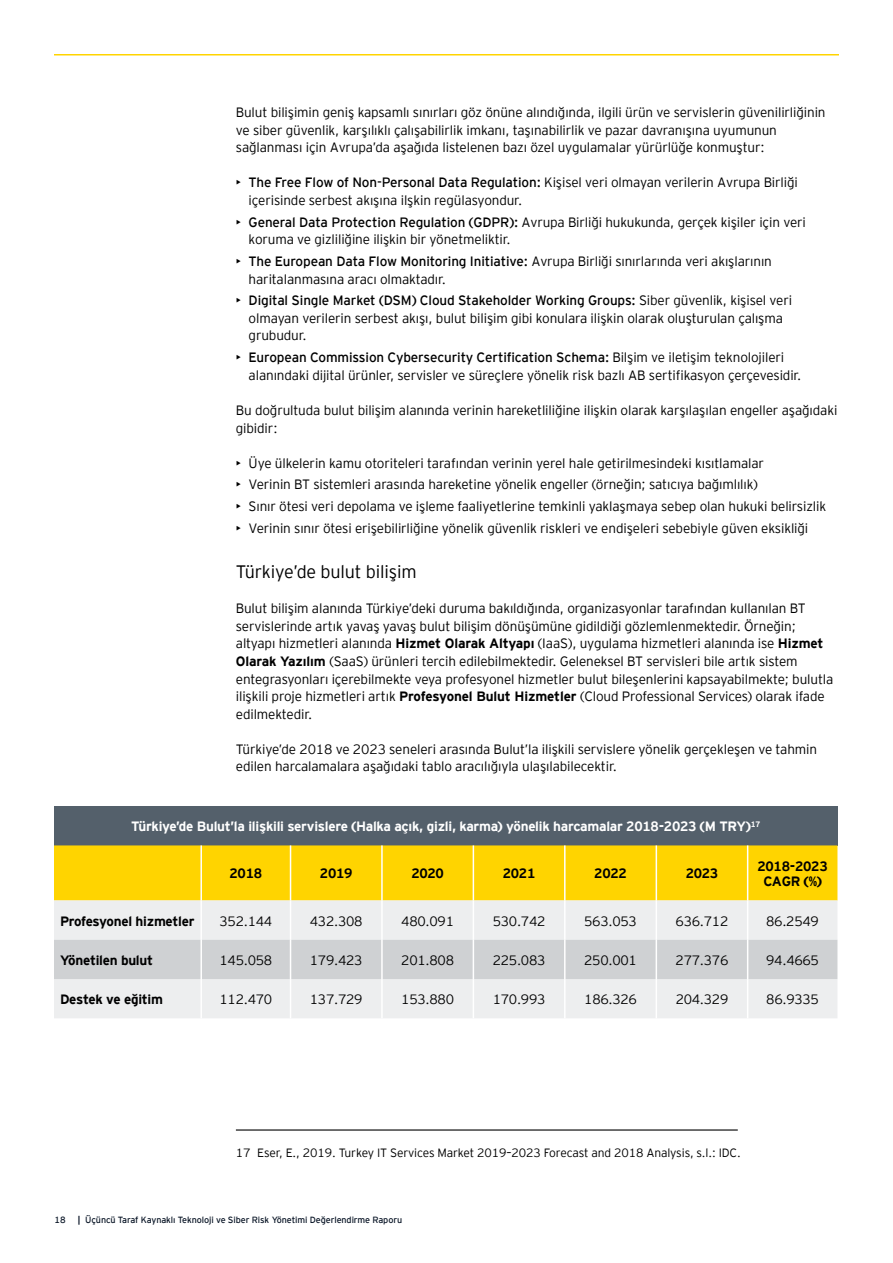
<style>
.page{position:relative;width:893px;height:1263px;background:#fff}
.page>*{position:absolute;margin:0;border:0;box-sizing:border-box;transform-origin:0 0}
.t1{font:300 18px "EY Interstate";letter-spacing:-.01em;color:#000}
.t2{font:300 13.5px/17.5px "EY Interstate";letter-spacing:-.01em;color:#000}
.t3{font:700 13.5px "EY Interstate";letter-spacing:-.02em;color:#fff}
.t4{font:700 13.5px/15.8px "EY Interstate";letter-spacing:-.02em;color:#000;text-align:center}
.t5{font:300 12px "EY Interstate";letter-spacing:-.01em;color:#000}
.t6{font:9px "EY Interstate";letter-spacing:-.01em;color:#0a1627}
.s1{font-weight:400}
.s2{font-weight:700}
</style>
<div class="page">
<hr style="left:54px;top:54px;width:785px;height:2px;background:#ffd400">
<div style="left:54px;top:806px;width:783px;height:39px;background:#54606b"></div>
<div style="left:54px;top:845px;width:783px;height:55px;background:#ffd400"></div>
<div style="left:54px;top:900px;width:783px;height:118px;background:#edeeef"></div>
<div style="left:54px;top:940px;width:783px;height:39px;background:#cfd1d3"></div>
<hr style="left:200px;top:845px;width:2px;height:55px;background:#fff">
<hr style="left:290px;top:845px;width:1px;height:55px;background:#fff">
<hr style="left:381px;top:845px;width:2px;height:55px;background:#fff">
<hr style="left:473px;top:845px;width:1px;height:55px;background:#fff">
<hr style="left:564px;top:845px;width:2px;height:55px;background:#fff">
<hr style="left:656px;top:845px;width:1px;height:55px;background:#fff">
<hr style="left:747px;top:845px;width:1px;height:55px;background:#fff">
<hr style="left:200px;top:900px;width:2px;height:40px;background:#fff">
<hr style="left:290px;top:900px;width:1px;height:40px;background:#fff">
<hr style="left:381px;top:900px;width:2px;height:40px;background:#fff">
<hr style="left:473px;top:900px;width:1px;height:40px;background:#fff">
<hr style="left:564px;top:900px;width:2px;height:40px;background:#fff">
<hr style="left:656px;top:900px;width:1px;height:40px;background:#fff">
<hr style="left:747px;top:900px;width:1px;height:40px;background:#fff">
<hr style="left:200px;top:940px;width:2px;height:39px;background:#fff">
<hr style="left:290px;top:940px;width:1px;height:39px;background:#fff">
<hr style="left:381px;top:940px;width:2px;height:39px;background:#fff">
<hr style="left:473px;top:940px;width:1px;height:39px;background:#fff">
<hr style="left:564px;top:940px;width:2px;height:39px;background:#fff">
<hr style="left:656px;top:940px;width:1px;height:39px;background:#fff">
<hr style="left:747px;top:940px;width:1px;height:39px;background:#fff">
<hr style="left:200px;top:979px;width:2px;height:39px;background:#fff">
<hr style="left:290px;top:979px;width:1px;height:39px;background:#fff">
<hr style="left:381px;top:979px;width:2px;height:39px;background:#fff">
<hr style="left:473px;top:979px;width:1px;height:39px;background:#fff">
<hr style="left:564px;top:979px;width:2px;height:39px;background:#fff">
<hr style="left:656px;top:979px;width:1px;height:39px;background:#fff">
<hr style="left:747px;top:979px;width:1px;height:39px;background:#fff">
<hr style="left:236px;top:1129px;width:502px;height:1px;background:#000">
<p class="t2" style="left:236px;top:103px;width:591px">Bulut bilişimin geniş kapsamlı sınırları göz önüne alındığında, ilgili ürün ve servislerin güvenilirliğinin ve siber güvenlik, karşılıklı çalışabilirlik imkanı, taşınabilirlik ve pazar davranışına uyumunun sağlanması için Avrupa’da aşağıda listelenen bazı özel uygulamalar yürürlüğe konmuştur:</p>
<p class="t2" style="left:249px;top:173px;width:551px;text-indent:-13px">• <span class="s1">The Free Flow of Non-Personal Data Regulation:</span> Kişisel veri olmayan verilerin Avrupa Birliği içerisinde serbest akışına ilşkin regülasyondur.</p>
<p class="t2" style="left:249px;top:212px;width:559px;text-indent:-13px">• <span class="s1">General Data Protection Regulation (GDPR):</span> Avrupa Birliği hukukunda, gerçek kişiler için veri koruma ve gizliliğine ilişkin bir yönetmeliktir.</p>
<p class="t2" style="left:249px;top:252px;width:525px;text-indent:-13px">• <span class="s1">The European Data Flow Monitoring Initiative:</span> Avrupa Birliği sınırlarında veri akışlarının haritalanmasına aracı olmaktadır.</p>
<p class="t2" style="left:249px;top:291px;width:545px;text-indent:-13px">• <span class="s1">Digital Single Market (DSM) Cloud Stakeholder Working Groups:</span> Siber güvenlik, kişisel veri olmayan verilerin serbest akışı, bulut bilişim gibi konulara ilişkin olarak oluşturulan çalışma grubudur.</p>
<p class="t2" style="left:249px;top:348px;width:554px;text-indent:-13px">• <span class="s1">European Commission Cybersecurity Certification Schema:</span> Bilşim ve iletişim teknolojileri alanındaki dijital ürünler, servisler ve süreçlere yönelik risk bazlı AB sertifikasyon çerçevesidir.</p>
<p class="t2" style="left:236px;top:401px;width:603px">Bu doğrultuda bulut bilişim alanında verinin hareketliliğine ilişkin olarak karşılaşılan engeller aşağıdaki gibidir:</p>
<p class="t2" style="left:236px;top:453px;width:530px">• Üye ülkelerin kamu otoriteleri tarafından verinin yerel hale getirilmesindeki kısıtlamalar</p>
<p class="t2" style="left:236px;top:475px;width:523px">• Verinin BT sistemleri arasında hareketine yönelik engeller (örneğin; satıcıya bağımlılık)</p>
<p class="t2" style="left:236px;top:497px;width:592px">• Sınır ötesi veri depolama ve işleme faaliyetlerine temkinli yaklaşmaya sebep olan hukuki belirsizlik</p>
<p class="t2" style="left:236px;top:519px;width:574px">• Verinin sınır ötesi erişebilirliğine yönelik güvenlik riskleri ve endişeleri sebebiyle güven eksikliği</p>
<h1 class="t1" style="left:236px;top:559px;width:182px">Türkiye’de bulut bilişim</h1>
<p class="t2" style="left:236px;top:599px;width:599px">Bulut bilişim alanında Türkiye’deki duruma bakıldığında, organizasyonlar tarafından kullanılan BT servislerinde artık yavaş yavaş bulut bilişim dönüşümüne gidildiği gözlemlenmektedir. Örneğin; altyapı hizmetleri alanında <span class="s2">Hizmet Olarak Altyapı</span> (IaaS), uygulama hizmetleri alanında ise <span class="s2">Hizmet Olarak Yazılım</span> (SaaS) ürünleri tercih edilebilmektedir. Geleneksel BT servisleri bile artık sistem entegrasyonları içerebilmekte veya profesyonel hizmetler bulut bileşenlerini kapsayabilmekte; bulutla ilişkili proje hizmetleri artık <span class="s2">Profesyonel Bulut Hizmetler</span> (Cloud Professional Services) olarak ifade edilmektedir.</p>
<p class="t2" style="left:236px;top:739px;width:583px">Türkiye’de 2018 ve 2023 seneleri arasında Bulut’la ilişkili servislere yönelik gerçekleşen ve tahmin edilen harcalamalara aşağıdaki tablo aracılığıyla ulaşılabilecektir.</p>
<p class="t3" style="left:131px;top:817px;width:631px">Türkiye’de Bulut’la ilişkili servislere (Halka açık, gizli, karma) yönelik harcamalar 2018-2023 (M TRY)<sup>17</sup></p>
<p class="t4" style="left:230px;top:865px;width:34px">2018</p>
<p class="t4" style="left:320px;top:865px;width:34px">2019</p>
<p class="t4" style="left:411px;top:865px;width:34px">2020</p>
<p class="t4" style="left:503px;top:865px;width:34px">2021</p>
<p class="t4" style="left:594px;top:865px;width:34px">2022</p>
<p class="t4" style="left:686px;top:865px;width:34px">2023</p>
<p class="t4" style="left:757px;top:857px;width:72px">2018-2023<br>CAGR (%)</p>
<p class="t4" style="left:60px;top:912px;width:136px">Profesyonel hizmetler</p>
<p class="t2" style="left:219px;top:911px;width:54px">352.144</p>
<p class="t2" style="left:310px;top:911px;width:54px">432.308</p>
<p class="t2" style="left:401px;top:911px;width:54px">480.091</p>
<p class="t2" style="left:493px;top:911px;width:54px">530.742</p>
<p class="t2" style="left:584px;top:911px;width:54px">563.053</p>
<p class="t2" style="left:676px;top:911px;width:54px">636.712</p>
<p class="t2" style="left:766px;top:911px;width:54px">86.2549</p>
<p class="t4" style="left:60px;top:951px;width:95px">Yönetilen bulut</p>
<p class="t2" style="left:219px;top:950px;width:54px">145.058</p>
<p class="t2" style="left:310px;top:950px;width:54px">179.423</p>
<p class="t2" style="left:401px;top:950px;width:54px">201.808</p>
<p class="t2" style="left:493px;top:950px;width:54px">225.083</p>
<p class="t2" style="left:584px;top:950px;width:54px">250.001</p>
<p class="t2" style="left:676px;top:950px;width:54px">277.376</p>
<p class="t2" style="left:766px;top:950px;width:54px">94.4665</p>
<p class="t4" style="left:60px;top:990px;width:105px">Destek ve eğitim</p>
<p class="t2" style="left:220px;top:990px;width:54px">112.470</p>
<p class="t2" style="left:310px;top:990px;width:54px">137.729</p>
<p class="t2" style="left:401px;top:990px;width:54px">153.880</p>
<p class="t2" style="left:493px;top:990px;width:54px">170.993</p>
<p class="t2" style="left:584px;top:990px;width:54px">186.326</p>
<p class="t2" style="left:676px;top:990px;width:54px">204.329</p>
<p class="t2" style="left:766px;top:990px;width:54px">86.9335</p>
<p class="t5" style="left:236px;top:1144px;width:506px">17 Eser, E., 2019. Turkey IT Services Market 2019–2023 Forecast and 2018 Analysis, s.l.: IDC.</p>
<p class="t6" style="left:55px;top:1214px;width:13px">18</p>
<p class="t6" style="left:78px;top:1214px;width:326px"><span class="s2">|</span> Üçüncü Taraf Kaynaklı Teknoloji ve Siber Risk Yönetimi Değerlendirme Raporu</p>
</div>
